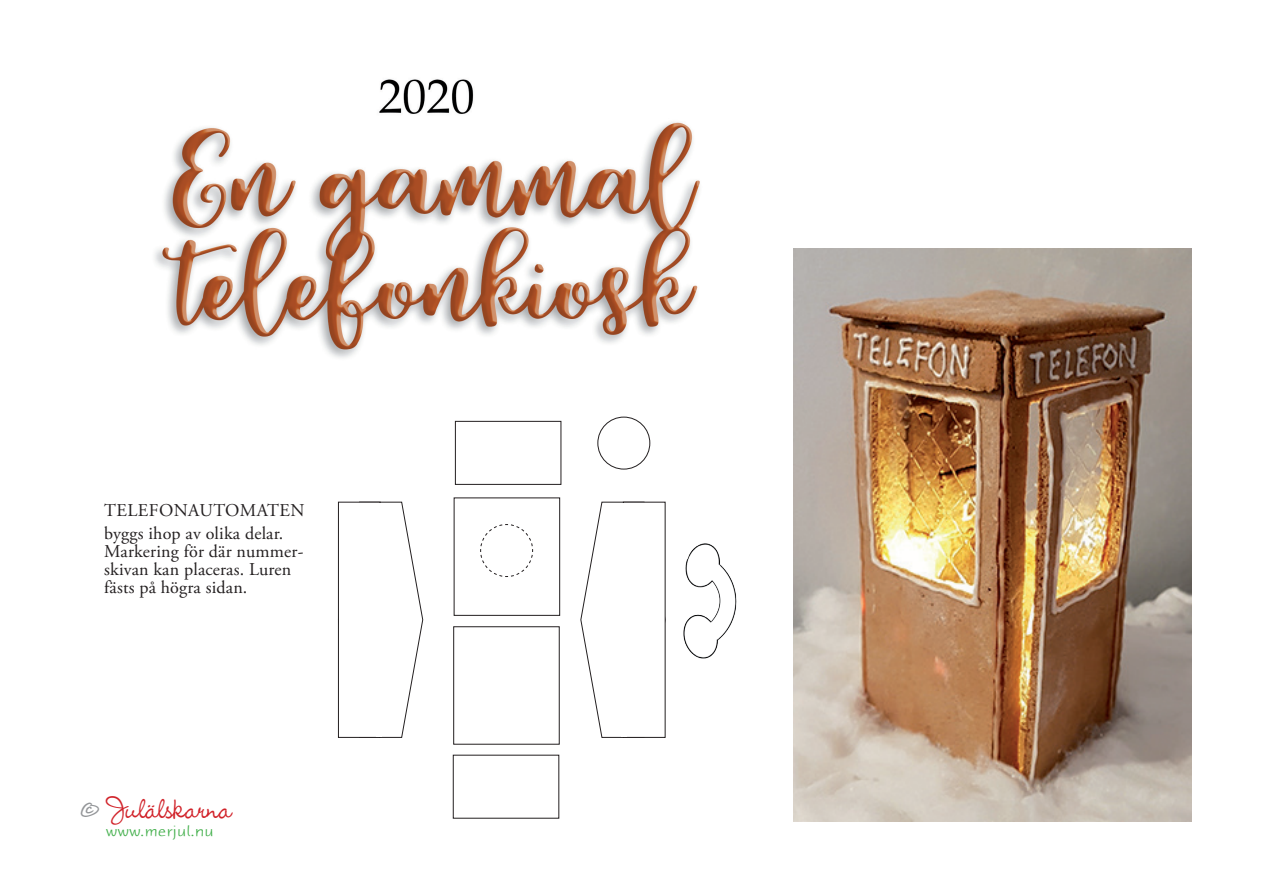
<style>
.page{position:relative;width:1263px;height:893px;background:#fff}
.page>*{position:absolute;margin:0;border:0;box-sizing:border-box;transform-origin:0 0}
.t1{font:500 36px "Wendy";color:#d1232a}
.t2{font:18px/18px "Adobe Garamond Pro";letter-spacing:.01em;color:#231f20}
.t3{font:14.4px "Humana Sans ITCTT Light";color:#40ae49;scale:1.25 1}
.s1{font-family:"Segoe Print";font-weight:400;font-size:21px;color:#939598}
</style>
<div class="page">
<img style="left:154px;top:79px;width:546px;height:279px">
<svg style="left:338px;top:501px;width:85px;height:237px"></svg>
<div style="left:338px;top:502px;width:43px;height:236px;background:#fff;border:1px solid #231f20"></div>
<div style="left:377px;top:503px;width:5px;height:233px;background:#fff"></div>
<svg style="left:580px;top:501px;width:86px;height:237px"></svg>
<div style="left:623px;top:502px;width:42px;height:236px;background:#fff"></div>
<div style="left:622px;top:503px;width:5px;height:233px;background:#fff"></div>
<div style="left:454px;top:497px;width:106px;height:119px;border:1px solid #231f20"></div>
<div style="left:453px;top:626px;width:107px;height:119px;border:1px solid #231f20"></div>
<svg style="left:480px;top:524px;width:53px;height:53px"></svg>
<div style="left:597px;top:417px;width:53px;height:52px;border:1px solid #231f20;border-radius:50%"></div>
<div style="left:455px;top:421px;width:106px;height:64px;border:1px solid #231f20"></div>
<img style="left:683px;top:543px;width:54px;height:116px">
<img style="left:793px;top:248px;width:398px;height:574px">
<p class="t2" style="left:104px;top:500px;width:202px;line-height:22.2px">TELEFONAUTOMATEN byggs ihop av olika delar.</p>
<p class="t2" style="left:104px;top:542px;width:201px">Markering för där nummer&shy;skivan kan placeras. Luren fästs på högra sidan.</p>
<h1 class="t1" style="left:80px;top:789px;width:154px"><span class="s1">©</span> Julälskarna</h1>
<p class="t3" style="left:106px;top:824px;width:88px">www.merjul.nu</p>
</div>
